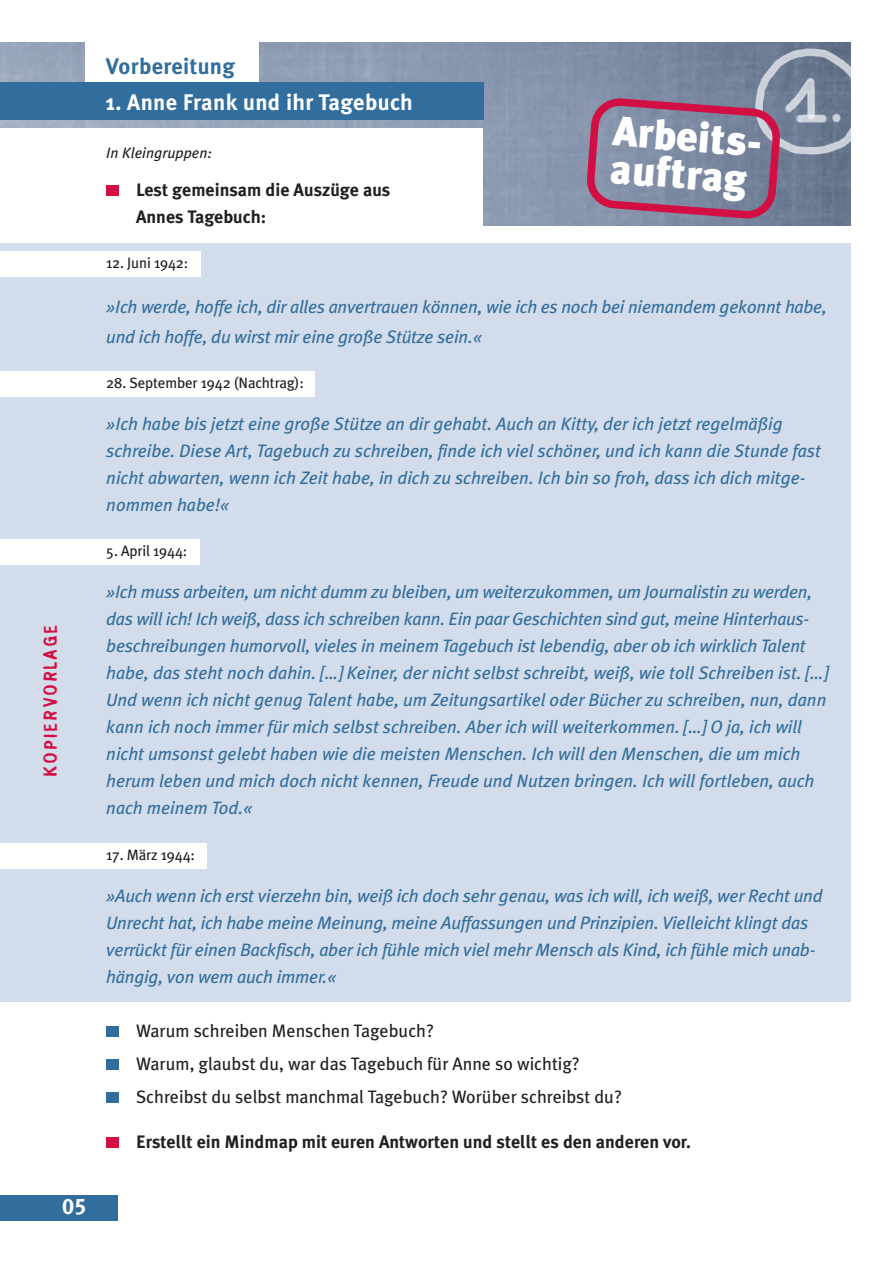
<style>
.page{position:relative;width:893px;height:1263px;background:#fff}
.page>*{position:absolute;margin:0;border:0;box-sizing:border-box;transform-origin:0 0}
.t1{font:900 41.85px/37.3px "Meta Plus";color:#fff}
.t2{font:700 22.5px "Meta Plus";letter-spacing:.015em;color:#fff}
.t3{font:700 22.5px "Meta Plus";letter-spacing:.015em;color:#326e9d}
.t4{font:22.5px "Meta Plus Bold Caps";color:#fff}
.t5{font:italic 18px/27px "Meta Plus";letter-spacing:-.01em;color:#326e9d}
.t6{font:18px/33px "Meta Plus";color:#231f20}
.t7{font:700 18px/27px "Meta Plus";color:#231f20}
.t8{font:17.4px "Stamp Gothic";letter-spacing:.075em;color:#d20e42}
.t9{font:15px "Meta Plus";letter-spacing:-.01em;color:#231f20}
.t10{font:italic 15px "Meta Plus";color:#231f20}
</style>
<div class="page">
<div style="left:0;top:243px;width:850px;height:758px;background:#d3dcea"></div>
<img style="left:0;top:43px;width:484px;height:85px">
<img style="left:484px;top:43px;width:366px;height:182px">
<div style="left:85px;top:32px;width:173px;height:58px;background:#fff"></div>
<div style="left:0;top:1195px;width:118px;height:25px;background:#326e9d"></div>
<div style="left:0;top:82px;width:484px;height:37px;background:#326e9d"></div>
<img style="left:743px;top:43px;width:108px;height:127px">
<div style="left:0;top:371px;width:314px;height:26px;background:#fff"></div>
<div style="left:0;top:539px;width:200px;height:26px;background:#fff"></div>
<div style="left:0;top:843px;width:206px;height:26px;background:#fff"></div>
<div style="left:106px;top:1026px;width:13px;height:11px;background:#326e9d"></div>
<div style="left:106px;top:1059px;width:13px;height:11px;background:#326e9d"></div>
<div style="left:106px;top:1092px;width:13px;height:11px;background:#326e9d"></div>
<div style="left:106px;top:1137px;width:13px;height:11px;background:#d20e42"></div>
<div style="left:106px;top:185px;width:13px;height:11px;background:#d20e42"></div>
<svg style="left:586px;top:97px;width:195px;height:123px;background:#8b7794"></svg>
<div style="left:0;top:251px;width:200px;height:26px;background:#fff"></div>
<p class="t8" style="left:40px;top:777px;width:154px;rotate:-90deg">KOPIERVORLAGE</p>
<p class="t4" style="left:62px;top:1193px;width:26px">05</p>
<p class="t3" style="left:106px;top:53px;width:131px">Vorbereitung</p>
<p class="t2" style="left:106px;top:89px;width:308px">1. Anne Frank und ihr Tagebuch</p>
<p class="t10" style="left:106px;top:144px;width:107px">In Kleingruppen:</p>
<p class="t7" style="left:136px;top:176px;width:256px">Lest gemeinsam die Auszüge aus<br>Annes Tagebuch:</p>
<h1 class="t1" style="left:614px;top:113px;width:151px;rotate:4deg">Arbeits&shy;auftrag</h1>
<p class="t9" style="left:106px;top:254px;width:84px">12. Juni 1942:</p>
<p class="t5" style="left:106px;top:292px;width:722px;line-height:30px">»Ich werde, hoffe ich, dir alles anvertrauen können, wie ich es noch bei niemandem gekonnt habe, und ich hoffe, du wirst mir eine große Stütze sein.«</p>
<p class="t9" style="left:106px;top:374px;width:199px">28. September 1942 (Nachtrag):</p>
<p class="t5" style="left:106px;top:411px;width:716px">»Ich habe bis jetzt eine große Stütze an dir gehabt. Auch an Kitty, der ich jetzt regelmäßig schreibe. Diese Art, Tagebuch zu schreiben, finde ich viel schöner, und ich kann die Stunde fast nicht abwarten, wenn ich Zeit habe, in dich zu schreiben. Ich bin so froh, dass ich dich mitge&shy;nommen habe!«</p>
<p class="t9" style="left:106px;top:542px;width:83px">5. April 1944:</p>
<p class="t5" style="left:106px;top:579px;width:723px">»Ich muss arbeiten, um nicht dumm zu bleiben, um weiterzukommen, um Journalistin zu werden, das will ich! Ich weiß, dass ich schreiben kann. Ein paar Geschichten sind gut, meine Hinterhaus&shy;beschreibungen humorvoll, vieles in meinem Tagebuch ist lebendig, aber ob ich wirklich Talent habe, das steht noch dahin. […] Keiner, der nicht selbst schreibt, weiß, wie toll Schreiben ist. […] Und wenn ich nicht genug Talent habe, um Zeitungsartikel oder Bücher zu schreiben, nun, dann kann ich noch immer für mich selbst schreiben. Aber ich will weiterkommen. […] O ja, ich will nicht umsonst gelebt haben wie die meisten Menschen. Ich will den Menschen, die um mich herum leben und mich doch nicht kennen, Freude und Nutzen bringen. Ich will fortleben, auch nach meinem Tod.«</p>
<p class="t9" style="left:106px;top:845px;width:90px">17. März 1944:</p>
<p class="t5" style="left:106px;top:882px;width:718px">»Auch wenn ich erst vierzehn bin, weiß ich doch sehr genau, was ich will, ich weiß, wer Recht und Unrecht hat, ich habe meine Meinung, meine Auffassungen und Prinzipien. Vielleicht klingt das verrückt für einen Backfisch, aber ich fühle mich viel mehr Mensch als Kind, ich fühle mich unab&shy;hängig, von wem auch immer.«</p>
<p class="t6" style="left:136px;top:1014px;width:487px">Warum schreiben Menschen Tagebuch?<br>Warum, glaubst du, war das Tagebuch für Anne so wichtig?<br>Schreibst du selbst manchmal Tagebuch? Worüber schreibst du?</p>
<p class="t7" style="left:136px;top:1128px;width:556px">Erstellt ein Mindmap mit euren Antworten und stellt es den anderen vor.</p>
</div>
